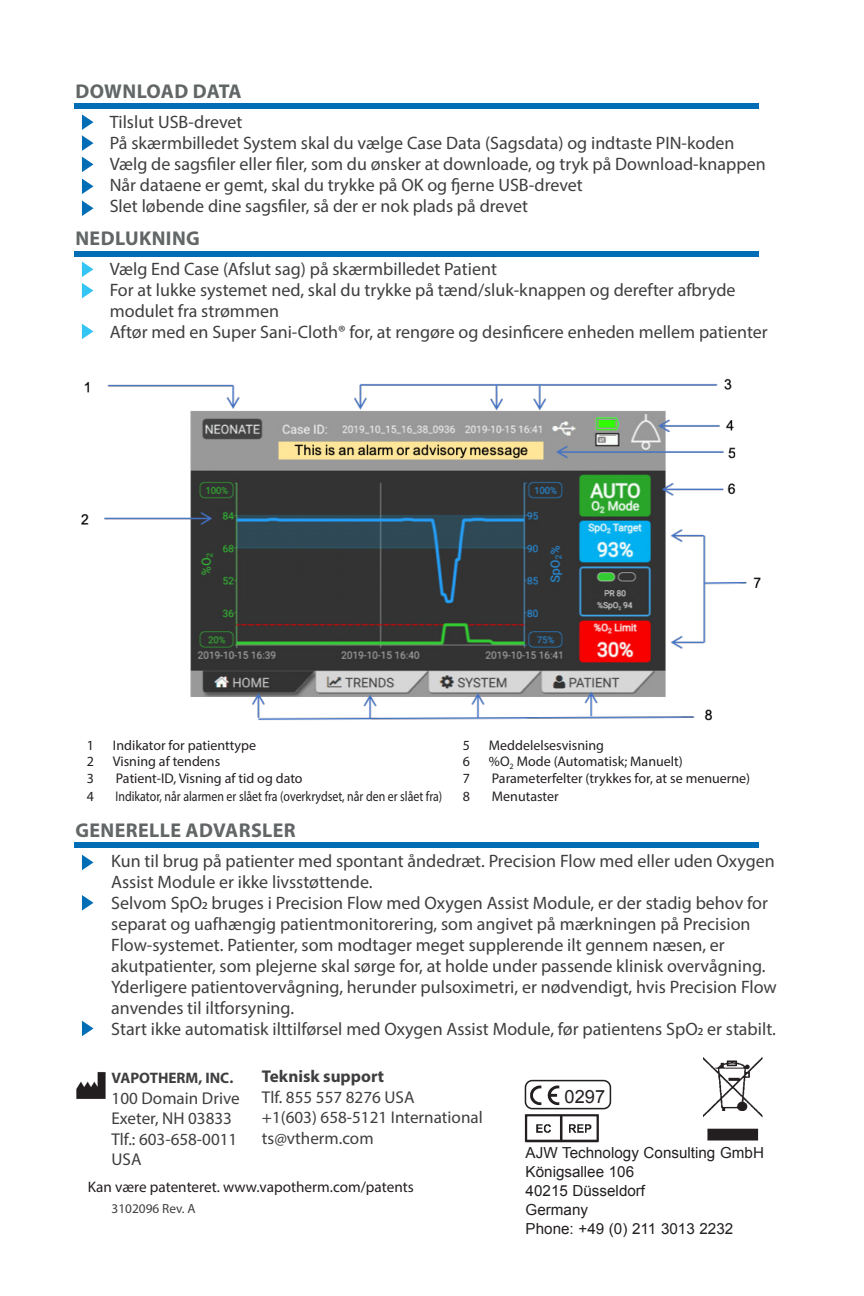
<style>
.page{position:relative;width:864px;height:1296px;background:#fff}
.page>*{position:absolute;margin:0;border:0;box-sizing:border-box;transform-origin:0 0}
.t1{font:700 20px "Myriad Pro";letter-spacing:.02em;color:#626666}
.t2{font:18.2px "Arial";color:#231f20}
.t3{font:18px/21px "Myriad Pro";color:#3f3e40}
.t4{font:17.2px/20.6px "Myriad Pro";color:#3f3e40}
.t5{font:700 17.2px "Myriad Pro";color:#3f3e40}
.t6{font:15.2px "Arial";color:#231f20}
.t7{font:15.2px "Myriad Pro";color:#231f20}
.t8{font:700 15.2px "Myriad Pro";color:#3f3e40}
.t9{font:14px "Myriad Pro";color:#231f20}
.t10{font:14px "Myriad Pro";color:#231f20;scale:.85 1}
.t11{font:13.4px "Myriad Pro";color:#3f3e40}
</style>
<div class="page">
<img style="left:524px;top:1105px;width:87px;height:38px">
<img style="left:703px;top:1057px;width:60px;height:84px">
<img style="left:524px;top:1079px;width:39px;height:31px">
<div style="left:525px;top:1080px;width:86px;height:29px;border:2px solid #231f20;border-radius:7px"></div>
<div style="left:74px;top:251px;width:685px;height:5px;background:#006db4"></div>
<div style="left:74px;top:843px;width:685px;height:5px;background:#006db4"></div>
<svg style="left:82px;top:895px;width:11px;height:16px"></svg>
<svg style="left:82px;top:855px;width:11px;height:15px"></svg>
<svg style="left:82px;top:1021px;width:11px;height:15px"></svg>
<svg style="left:82px;top:262px;width:11px;height:15px"></svg>
<svg style="left:82px;top:283px;width:11px;height:15px"></svg>
<svg style="left:82px;top:324px;width:11px;height:15px"></svg>
<div style="left:74px;top:104px;width:685px;height:5px;background:#006db4"></div>
<svg style="left:82px;top:200px;width:11px;height:16px"></svg>
<svg style="left:82px;top:179px;width:11px;height:15px"></svg>
<svg style="left:82px;top:157px;width:11px;height:15px"></svg>
<svg style="left:82px;top:114px;width:11px;height:37px"></svg>
<img style="left:81px;top:379px;width:680px;height:342px">
<img style="left:76px;top:1072px;width:30px;height:27px">
<p class="t1" style="left:75px;top:78px;width:168px">DOWNLOAD DATA</p>
<p class="t3" style="left:83px;top:111px;width:161px">• Tilslut USB-drevet</p>
<p class="t3" style="left:83px;top:132px;width:653px">• På skærmbilledet System skal du vælge Case Data (Sagsdata) og indtaste PIN-koden</p>
<p class="t3" style="left:83px;top:153px;width:684px">• Vælg de sagsfiler eller filer, som du ønsker at downloade, og tryk på Download-knappen</p>
<p class="t3" style="left:83px;top:174px;width:502px">• Når dataene er gemt, skal du trykke på OK og fjerne USB-drevet</p>
<p class="t3" style="left:83px;top:195px;width:447px">• Slet løbende dine sagsfiler, så der er nok plads på drevet</p>
<p class="t1" style="left:75px;top:225px;width:126px">NEDLUKNING</p>
<p class="t3" style="left:83px;top:258px;width:416px">• Vælg End Case (Afslut sag) på skærmbilledet Patient</p>
<p class="t3" style="left:110px;top:279px;width:627px;text-indent:-27px">• For at lukke systemet ned, skal du trykke på tænd/sluk-knappen og derefter afbryde modulet fra strømmen</p>
<p class="t3" style="left:83px;top:321px;width:687px">• Aftør med en Super Sani-Cloth® for, at rengøre og desinficere enheden mellem patienter</p>
<p class="t9" style="left:87px;top:736px;width:9px">1</p>
<p class="t9" style="left:113px;top:736px;width:145px">Indikator for patienttype</p>
<p class="t9" style="left:463px;top:736px;width:9px">5</p>
<p class="t9" style="left:489px;top:736px;width:117px">Meddelelsesvisning</p>
<p class="t9" style="left:87px;top:753px;width:9px">2</p>
<p class="t9" style="left:113px;top:753px;width:109px">Visning af tendens</p>
<p class="t9" style="left:463px;top:753px;width:9px">6</p>
<p class="t9" style="left:489px;top:753px;width:195px">%O<sub>2</sub> Mode (Automatisk; Manuelt)</p>
<p class="t9" style="left:87px;top:770px;width:9px">3</p>
<p class="t9" style="left:116px;top:770px;width:188px">Patient-ID, Visning af tid og dato</p>
<p class="t9" style="left:463px;top:770px;width:9px">7</p>
<p class="t9" style="left:492px;top:770px;width:260px">Parameterfelter (trykkes for, at se menuerne)</p>
<p class="t9" style="left:87px;top:788px;width:9px">4</p>
<p class="t10" style="left:115px;top:788px;width:386px">Indikator, når alarmen er slået fra (overkrydset, når den er slået fra)</p>
<p class="t9" style="left:463px;top:788px;width:9px">8</p>
<p class="t9" style="left:492px;top:788px;width:68px">Menutaster</p>
<p class="t1" style="left:75px;top:817px;width:222px">GENERELLE ADVARSLER</p>
<p class="t3" style="left:111px;top:850px;width:665px;text-indent:-27px">• Kun til brug på patienter med spontant åndedræt. Precision Flow med eller uden Oxygen<br>Assist Module er ikke livsstøttende.</p>
<p class="t3" style="left:111px;top:892px;width:667px;text-indent:-27px">• Selvom SpO2 bruges i Precision Flow med Oxygen Assist Module, er der stadig behov for separat og uafhængig patientmonitorering, som angivet på mærkningen på Precision Flow-systemet. Patienter, som modtager meget supplerende ilt gennem næsen, er akutpatienter, som plejerne skal sørge for, at holde under passende klinisk overvågning.<br>Yderligere patientovervågning, herunder pulsoximetri, er nødvendigt, hvis Precision Flow anvendes til iltforsyning.</p>
<p class="t3" style="left:84px;top:1018px;width:693px">• Start ikke automatisk ilttilførsel med Oxygen Assist Module, før patientens SpO2 er stabilt.</p>
<p class="t5" style="left:262px;top:1065px;width:124px">Teknisk support</p>
<p class="t4" style="left:262px;top:1086px;width:154px">Tlf. 855 557 8276 USA</p>
<p class="t4" style="left:262px;top:1107px;width:222px">+1(603) 658-5121 International</p>
<p class="t4" style="left:262px;top:1127px;width:113px">ts@vtherm.com</p>
<p class="t8" style="left:112px;top:1068px;width:123px">VAPOTHERM, INC.</p>
<p class="t4" style="left:112px;top:1087px;width:130px">100 Domain Drive<br>Exeter, NH 03833<br>Tlf.: 603-658-0011</p>
<p class="t4" style="left:112px;top:1149px;width:31px">USA</p>
<p class="t11" style="left:112px;top:1200px;width:86px">3102096 Rev. A</p>
<p class="t7" style="left:88px;top:1178px;width:328px">Kan være patenteret. www.vapotherm.com/patents</p>
<p class="t2" style="left:565px;top:1085px;width:42px">0297</p>
<p class="t6" style="left:526px;top:1143px;width:240px">AJW Technology Consulting GmbH</p>
<p class="t6" style="left:526px;top:1162px;width:110px">Königsallee 106</p>
<p class="t6" style="left:526px;top:1181px;width:121px">40215 Düsseldorf</p>
<p class="t6" style="left:526px;top:1200px;width:64px">Germany</p>
<p class="t6" style="left:526px;top:1219px;width:209px">Phone: +49 (0) 211 3013 2232</p>
</div>
